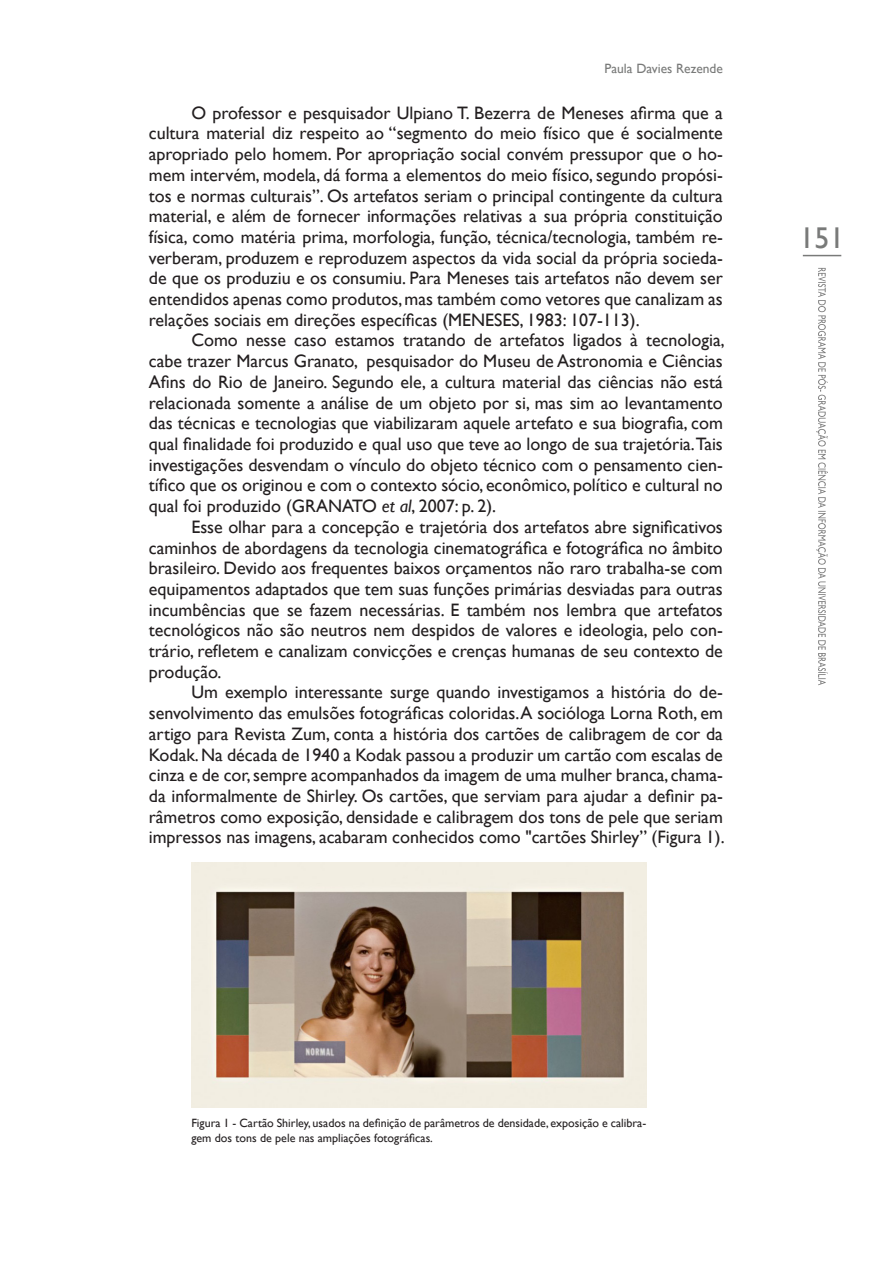
<style>
.page{position:relative;width:893px;height:1263px;background:#fff}
.page>*{position:absolute;margin:0;border:0;box-sizing:border-box;transform-origin:0 0}
.t1{font:30px "Gill Sans";color:#797a79}
.t2{font:18px/20.7px "Gill Sans";color:#231f20;text-align:justify}
.t3{font:13.5px "Gill Sans";color:#797a79}
.t4{font:12px/15px "Gill Sans";color:#231f20}
.s1{font-style:italic}
</style>
<div class="page">
<svg style="left:816px;top:268px;width:12px;height:417px"></svg>
<hr style="left:803px;top:255px;width:38px;height:1px;background:#797a79">
<img style="left:191px;top:862px;width:455px;height:246px">
<p class="t3" style="left:604px;top:61px;width:120px">Paula Davies Rezende</p>
<p class="t2" style="left:149px;top:103px;width:576px;text-indent:43px">O professor e pesquisador Ulpiano T. Bezerra de Meneses afirma que a cultura material diz respeito ao “segmento do meio físico que é socialmente apropriado pelo homem. Por apropriação social convém pressupor que o ho&shy;mem intervém, modela, dá forma a elementos do meio físico, segundo propósi&shy;tos e normas culturais”. Os artefatos seriam o principal contingente da cultura material, e além de fornecer informações relativas a sua própria constituição física, como matéria prima, morfologia, função, técnica/tecnologia, também re&shy;verberam, produzem e reproduzem aspectos da vida social da própria socieda&shy;de que os produziu e os consumiu. Para Meneses tais artefatos não devem ser entendidos apenas como produtos, mas também como vetores que canalizam as relações sociais em direções específicas (MENESES, 1983: 107-113).</p>
<p class="t2" style="left:149px;top:330px;width:577px;text-indent:43px">Como nesse caso estamos tratando de artefatos ligados à tecnologia, cabe trazer Marcus Granato, pesquisador do Museu de Astronomia e Ciências Afins do Rio de Janeiro. Segundo ele, a cultura material das ciências não está relacionada somente a análise de um objeto por si, mas sim ao levantamento das técnicas e tecnologias que viabilizaram aquele artefato e sua biografia, com qual finalidade foi produzido e qual uso que teve ao longo de sua trajetória.Tais investigações desvendam o vínculo do objeto técnico com o pensamento cien&shy;tífico que os originou e com o contexto sócio, econômico, político e cultural no qual foi produzido (GRANATO <span class="s1">et al</span>, 2007: p. 2).</p>
<p class="t2" style="left:149px;top:517px;width:576px;text-indent:43px">Esse olhar para a concepção e trajetória dos artefatos abre significativos caminhos de abordagens da tecnologia cinematográfica e fotográfica no âmbito brasileiro. Devido aos frequentes baixos orçamentos não raro trabalha-se com equipamentos adaptados que tem suas funções primárias desviadas para outras incumbências que se fazem necessárias. E também nos lembra que artefatos tecnológicos não são neutros nem despidos de valores e ideologia, pelo con&shy;trário, refletem e canalizam convicções e crenças humanas de seu contexto de produção.</p>
<p class="t2" style="left:149px;top:682px;width:577px;text-indent:43px">Um exemplo interessante surge quando investigamos a história do de&shy;senvolvimento das emulsões fotográficas coloridas. A socióloga Lorna Roth, em artigo para Revista Zum, conta a história dos cartões de calibragem de cor da Kodak. Na década de 1940 a Kodak passou a produzir um cartão com escalas de cinza e de cor, sempre acompanhados da imagem de uma mulher branca, chama&shy;da informalmente de Shirley. Os cartões, que serviam para ajudar a definir pa&shy;râmetros como exposição, densidade e calibragem dos tons de pele que seriam impressos nas imagens, acabaram conhecidos como "cartões Shirley” (Figura 1).</p>
<h1 class="t1" style="left:800px;top:221px;width:46px">151</h1>
<p class="t4" style="left:191px;top:1115px;width:456px">Figura 1 - Cartão Shirley, usados na definição de parâmetros de densidade, exposição e calibra&shy;gem dos tons de pele nas ampliações fotográficas.</p>
</div>
